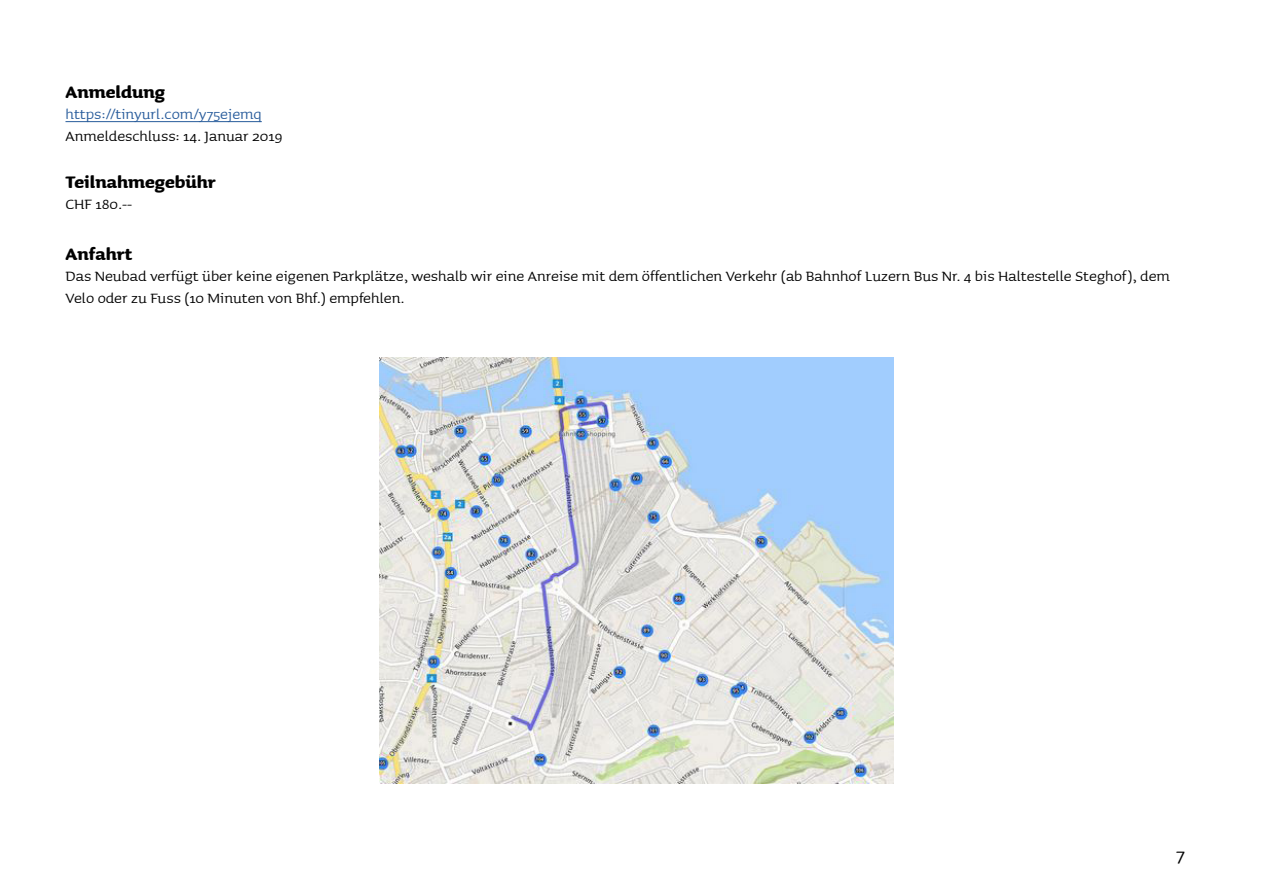
<style>
.page{position:relative;width:1263px;height:893px;background:#fff}
.page>*{position:absolute;margin:0;border:0;box-sizing:border-box;transform-origin:0 0}
.t1{font:24px "Sauna";color:#000}
.t2{font:700 21px "Sauna";color:#000}
.t3{font:18px/21.6px "Sauna";color:#000}
.t4{font:18px "Sauna";color:#275b9b}
</style>
<div class="page">
<hr style="left:65px;top:121px;width:197px;height:1px;background:#275b9b">
<img style="left:379px;top:357px;width:515px;height:426px">
<p class="t2" style="left:65px;top:79px;width:101px">Anmeldung</p>
<p class="t4" style="left:65px;top:103px;width:198px">https://tinyurl.com/y75ejemq</p>
<p class="t3" style="left:65px;top:124px;width:218px">Anmeldeschluss: 14. Januar 2019</p>
<p class="t2" style="left:65px;top:169px;width:152px">Teilnahmegebühr</p>
<p class="t3" style="left:65px;top:193px;width:68px">CHF 180.--</p>
<p class="t2" style="left:65px;top:241px;width:68px">Anfahrt</p>
<p class="t3" style="left:65px;top:265px;width:1106px">Das Neubad verfügt über keine eigenen Parkplätze, weshalb wir eine Anreise mit dem öffentlichen Verkehr (ab Bahnhof Luzern Bus Nr. 4 bis Haltestelle Steghof), dem<br>Velo oder zu Fuss (10 Minuten von Bhf.) empfehlen.</p>
<h1 class="t1" style="left:1176px;top:839px;width:11px">7</h1>
</div>
